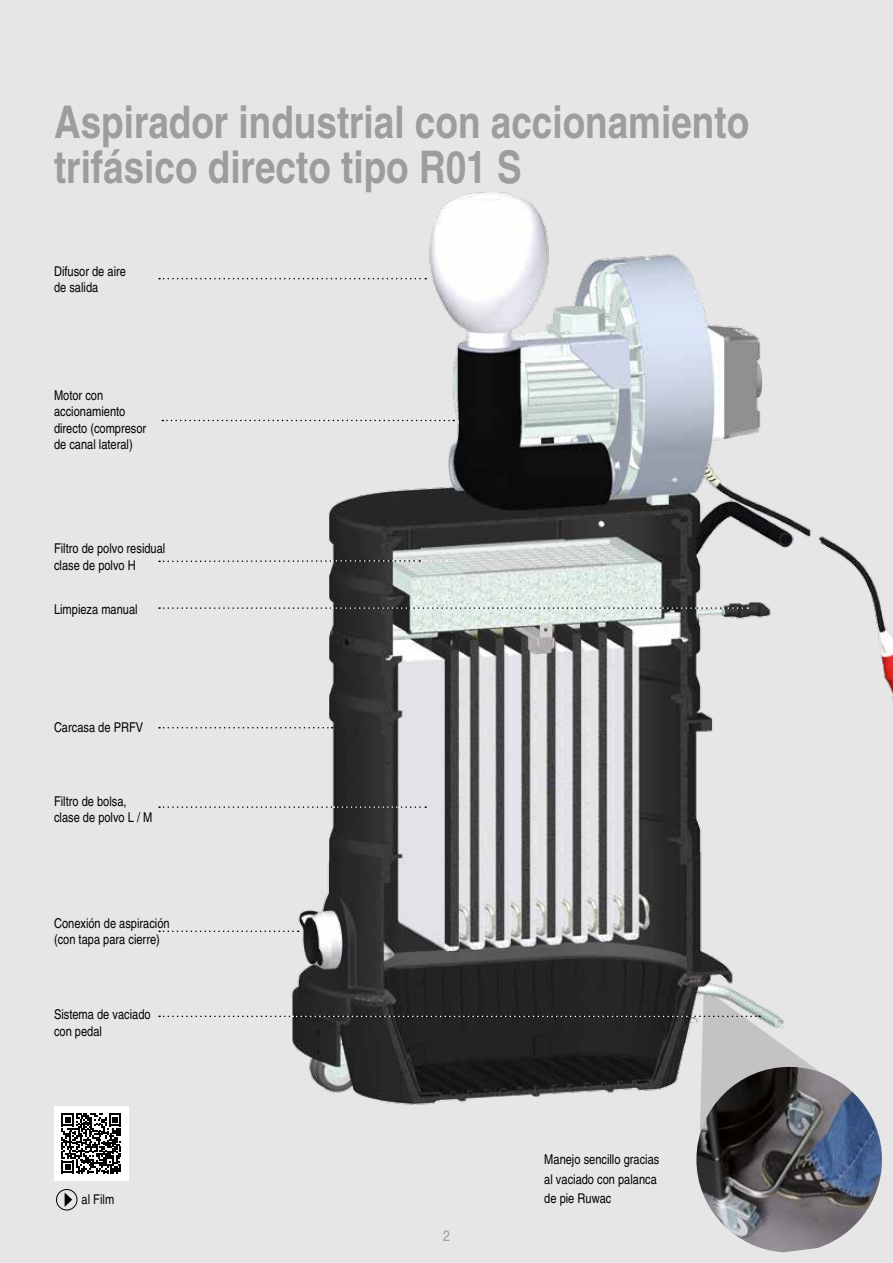
<style>
.page{position:relative;width:893px;height:1263px;background:#e6e6e6}
.page>*{position:absolute;margin:0;border:0;box-sizing:border-box;transform-origin:0 0}
.t1{font:700 condensed 45px/45px "Helvetica";color:#9d9d9c}
.t2{font:condensed 15px "Helvetica";color:#9d9d9c}
.t3{font:condensed 13.5px/16.5px "Helvetica";color:#000}
</style>
<div class="page">
<img style="left:697px;top:1112px;width:185px;height:140px">
<svg style="left:159px;top:930px;width:117px;height:2px"></svg>
<img style="left:278px;top:192px;width:615px;height:920px">
<svg style="left:159px;top:727px;width:174px;height:1px"></svg>
<svg style="left:162px;top:420px;width:292px;height:1px"></svg>
<svg style="left:159px;top:560px;width:288px;height:2px"></svg>
<svg style="left:159px;top:607px;width:589px;height:2px"></svg>
<svg style="left:159px;top:806px;width:267px;height:2px"></svg>
<svg style="left:159px;top:988px;width:670px;height:183px"></svg>
<div style="left:54px;top:1106px;width:74px;height:74px;background:#fff"></div>
<svg style="left:61px;top:1113px;width:60px;height:60px"></svg>
<div style="left:56px;top:1189px;width:21px;height:21px;border:1px solid #000;border-radius:50%"></div>
<svg style="left:65px;top:1193px;width:7px;height:14px"></svg>
<svg style="left:159px;top:278px;width:267px;height:1px"></svg>
<h1 class="t1" style="left:54px;top:99px;width:697px">Aspirador industrial con accionamiento trifásico directo tipo R01 S</h1>
<p class="t3" style="left:54px;top:263px;width:73px">Difusor de aire de salida</p>
<p class="t3" style="left:54px;top:387px;width:94px">Motor con accionamiento directo (compresor de canal lateral)</p>
<p class="t3" style="left:54px;top:540px;width:113px">Filtro de polvo residual clase de polvo H</p>
<p class="t3" style="left:54px;top:601px;width:85px">Limpieza manual</p>
<p class="t3" style="left:54px;top:719px;width:91px">Carcasa de PRFV</p>
<p class="t3" style="left:54px;top:793px;width:100px">Filtro de bolsa, clase de polvo L / M</p>
<p class="t3" style="left:54px;top:915px;width:117px">Conexión de aspiración (con tapa para cierre)</p>
<p class="t3" style="left:54px;top:1006px;width:98px">Sistema de vaciado con pedal</p>
<p class="t3" style="left:82px;top:1191px;width:34px">al Film</p>
<p class="t2" style="left:443px;top:1226px;width:8px">2</p>
<p class="t3" style="left:544px;top:1149px;width:117px;line-height:19.5px">Manejo sencillo gracias al vaciado con palanca de pie Ruwac</p>
</div>
